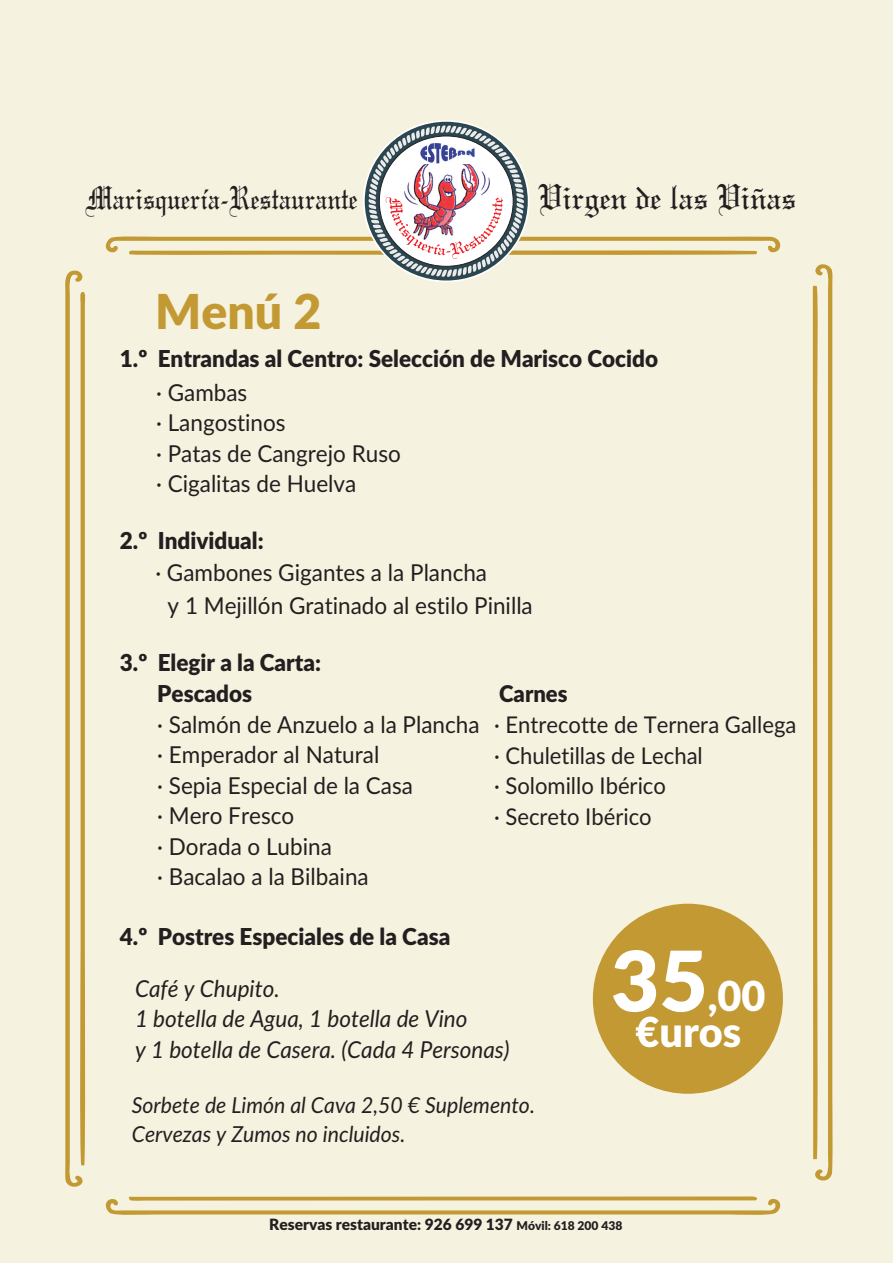
<style>
.page{position:relative;width:893px;height:1263px;background:#f6f2e0}
.page>*{position:absolute;margin:0;border:0;box-sizing:border-box;transform-origin:0 0}
.t1{font:900 48.15px "Lato";color:#c39933}
.t2{font:900 41.4px/35.7px "Lato";color:#fff;text-align:center}
.t3{font:38.7px "England";color:#231f20;scale:.89 1}
.t4{font:35.85px "England";color:#231f20;scale:.79 1}
.t5{font:23.25px/30.5px "Lato";color:#231f20}
.t6{font:900 23.25px/30.9px "Lato";color:#231f20}
.t7{font:italic 23.25px/30.5px "Lato";color:#231f20}
.t8{font:22.95px/30.6px "Lato";color:#231f20;scale:.96 1}
.t9{font:900 22.95px "Lato";color:#231f20;scale:.96 1}
.t10{font:italic 22.05px/28.8px "Lato";color:#231f20}
.t11{font:900 15.45px "Lato";color:#231f20}
.s1{font-size:83.4px}
.s2{font-size:12px}
</style>
<div class="page">
<div style="left:593px;top:904px;width:190px;height:190px;background:#c39933;border-radius:50%"></div>
<svg style="left:65px;top:270px;width:21px;height:917px"></svg>
<svg style="left:812px;top:264px;width:21px;height:917px"></svg>
<svg style="left:105px;top:1196px;width:676px;height:19px"></svg>
<svg style="left:105px;top:125px;width:676px;height:153px"></svg>
<img style="left:421px;top:143px;width:54px;height:20px">
<h3 class="t4" style="left:86px;top:181px;width:346px">Marisquería-Restaurante</h3>
<h3 class="t3" style="left:538px;top:180px;width:291px">Virgen de las Viñas</h3>
<h1 class="t1" style="left:155px;top:290px;width:168px">Menú 2</h1>
<p class="t6" style="left:120px;top:344px;width:540px">1.º Entrandas al Centro: Selección de Marisco Cocido</p>
<p class="t5" style="left:156px;top:378px;width:246px">· Gambas<br>· Langostinos<br>· Patas de Cangrejo Ruso · Cigalitas de Huelva</p>
<p class="t6" style="left:120px;top:527px;width:145px">2.º Individual:</p>
<p class="t5" style="left:168px;top:558px;width:367px;line-height:32.8px;text-indent:-12px">· Gambones Gigantes a la Plancha<br>y 1 Mejillón Gratinado al estilo Pinilla</p>
<p class="t6" style="left:157px;top:649px;width:165px;text-indent:-37px">3.º Elegir a la Carta:<br>Pescados</p>
<p class="t5" style="left:157px;top:710px;width:324px">· Salmón de Anzuelo a la Plancha · Emperador al Natural<br>· Sepia Especial de la Casa<br>· Mero Fresco<br>· Dorada o Lubina<br>· Bacalao a la Bilbaina</p>
<p class="t9" style="left:499px;top:684px;width:73px">Carnes</p>
<p class="t8" style="left:494px;top:711px;width:316px">· Entrecotte de Ternera Gallega · Chuletillas de Lechal<br>· Solomillo Ibérico<br>· Secreto Ibérico</p>
<p class="t6" style="left:120px;top:923px;width:332px">4.º Postres Especiales de la Casa</p>
<p class="t7" style="left:135px;top:974px;width:376px">Café y Chupito.<br>1 botella de Agua, 1 botella de Vino<br>y 1 botella de Casera. (Cada 4 Personas)</p>
<p class="t10" style="left:132px;top:1092px;width:405px">Sorbete de Limón al Cava 2,50 € Suplemento.<br>Cervezas y Zumos no incluidos.</p>
<h2 class="t2" style="left:611px;top:981px;width:156px"><span class="s1">35</span>,00 €uros</h2>
<p class="t11" style="left:269px;top:1218px;width:355px">Reservas restaurante: 926 699 137 <span class="s2">Móvil: 618 200 438</span></p>
</div>
